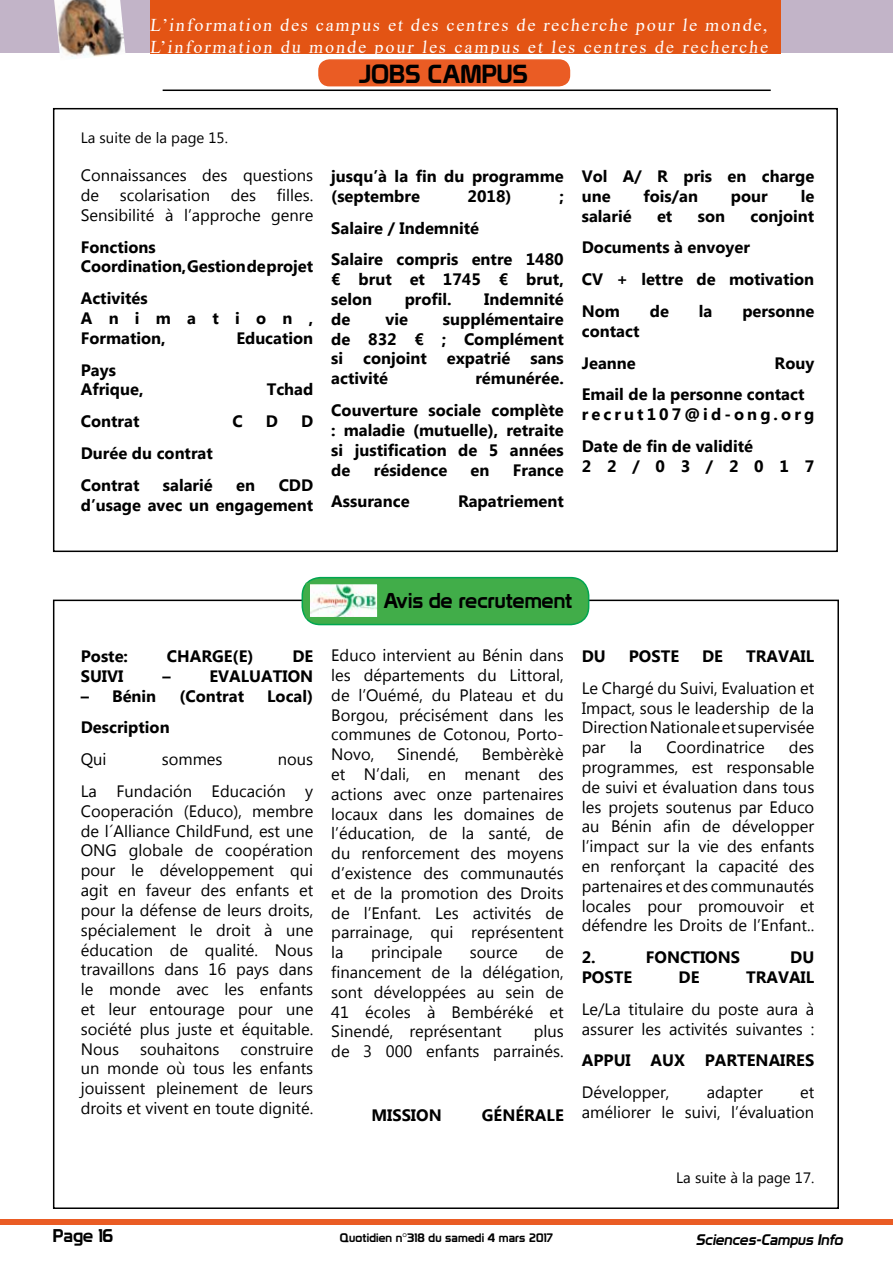
<style>
.page{position:relative;width:893px;height:1263px;background:#fff}
.page>*{position:absolute;margin:0;border:0;box-sizing:border-box;transform-origin:0 0}
.t1{font:25.5px "Prototype";color:#000}
.t2{font:21px "Prototype";color:#000}
.t3{font:18px/21.6px "Times New Roman";letter-spacing:.105em;color:#fff}
.t4{font:18px "Prototype";color:#000}
.t5{font:16.5px/19.8px "Myanmar Text";color:#000;text-align:justify}
.t6{font:700 16.5px/19.8px "Myanmar Text";color:#000}
.t7{font:15px "Myanmar Text";color:#000}
.t8{font:italic 15px "Prototype";color:#000}
.t9{font:12px "Prototype";letter-spacing:.01em;color:#000}
</style>
<div class="page">
<div style="left:1px;top:1219px;width:892px;height:6px;background:#ea5c24"></div>
<div style="left:53px;top:108px;width:785px;height:444px;border:2px solid #000"></div>
<div style="left:0;top:1px;width:893px;height:52px;background:#c2b4c8"></div>
<div style="left:150px;top:0;width:630px;height:53px;background:#e35414"></div>
<img style="left:54px;top:0;width:71px;height:59px">
<hr style="left:163px;top:90px;width:608px;height:1px;background:#000">
<div style="left:319px;top:60px;width:250px;height:26px;background:#ea5c24;border-radius:11px"></div>
<div style="left:318px;top:59px;width:252px;height:27px;border:2px solid #ea5c24;border-radius:11px"></div>
<div style="left:302px;top:578px;width:287px;height:46px;background:#41ad49;border-radius:18px"></div>
<div style="left:302px;top:577px;width:287px;height:48px;border:2px solid #00a651;border-radius:18px"></div>
<svg style="left:310px;top:586px;width:1px;height:29px"></svg>
<img style="left:311px;top:586px;width:65px;height:29px">
<div style="left:306px;top:583px;width:73px;height:35px;border:2px solid #41ad49"></div>
<p class="t3" style="left:150px;top:14px;width:622px">L’information des campus et des centres de recherche pour le monde,<br>L’information du monde pour les campus et les centres de recherche</p>
<h1 class="t1" style="left:359px;top:59px;width:170px">JOBS CAMPUS</h1>
<p class="t7" style="left:81px;top:129px;width:149px">La suite de la page 15.</p>
<p class="t5" style="left:81px;top:166px;width:234px">Connaissances des questions de</p>
<p class="t5" style="left:81px;top:185px;width:234px;text-align:right">filles.<br>Sensibilité à l’approche genre</p>
<p class="t6" style="left:81px;top:237px;width:234px">Fonctions<br>Coordination, Gestion de projet</p>
<p class="t6" style="left:81px;top:289px;width:234px">Activités<br>Animation,<br>Formation,</p>
<p class="t5" style="left:120px;top:185px;width:92px">scolarisation</p>
<p class="t5" style="left:231px;top:185px;width:27px">des</p>
<p class="t6" style="left:236px;top:328px;width:78px">Education</p>
<p class="t6" style="left:81px;top:360px;width:64px">Pays<br>Afrique,</p>
<p class="t6" style="left:267px;top:380px;width:48px">Tchad</p>
<p class="t6" style="left:81px;top:412px;width:60px">Contrat</p>
<p class="t6" style="left:232px;top:412px;width:12px">C</p>
<p class="t6" style="left:266px;top:412px;width:14px">D</p>
<p class="t6" style="left:301px;top:412px;width:14px">D</p>
<p class="t6" style="left:81px;top:437px;width:134px;line-height:31.8px">Durée du contrat<br>Contrat</p>
<p class="t6" style="left:163px;top:475px;width:51px">salarié</p>
<p class="t6" style="left:236px;top:475px;width:20px">en</p>
<p class="t6" style="left:81px;top:475px;width:234px;text-align:right">CDD<br>d’usage avec un engagement</p>
<p class="t6" style="left:331px;top:166px;width:234px">jusqu’à la fin du programme (septembre</p>
<p class="t6" style="left:468px;top:186px;width:46px">2018)</p>
<p class="t6" style="left:559px;top:186px;width:6px">;</p>
<p class="t6" style="left:331px;top:212px;width:234px;line-height:31.8px">Salaire / Indemnité<br>Salaire compris entre 1480</p>
<p class="t6" style="left:331px;top:270px;width:234px">€ brut et 1745 € brut, selon</p>
<p class="t6" style="left:405px;top:289px;width:49px">profil.</p>
<p class="t6" style="left:484px;top:289px;width:81px">Indemnité</p>
<p class="t6" style="left:331px;top:309px;width:234px;text-align:justify;text-indent:112px">supplémentaire de 832 € ; Complément si conjoint expatrié sans activité</p>
<p class="t6" style="left:331px;top:309px;width:21px">de</p>
<p class="t6" style="left:385px;top:309px;width:24px">vie</p>
<p class="t6" style="left:331px;top:363px;width:234px;line-height:31.8px;text-align:right">rémunérée.<br>Couverture sociale complète</p>
<p class="t6" style="left:331px;top:420px;width:234px;text-align:justify">: maladie (mutuelle), retraite si justification de 5 années de</p>
<p class="t6" style="left:374px;top:460px;width:75px">résidence</p>
<p class="t6" style="left:471px;top:460px;width:20px">en</p>
<p class="t6" style="left:513px;top:460px;width:52px">France</p>
<p class="t6" style="left:331px;top:492px;width:80px">Assurance</p>
<p class="t6" style="left:458px;top:492px;width:107px">Rapatriement</p>
<p class="t6" style="left:582px;top:166px;width:234px">Vol A/ R pris en charge une</p>
<p class="t6" style="left:644px;top:186px;width:56px">fois/an</p>
<p class="t6" style="left:731px;top:186px;width:38px">pour</p>
<p class="t6" style="left:801px;top:186px;width:15px">le</p>
<p class="t6" style="left:582px;top:206px;width:51px">salarié</p>
<p class="t6" style="left:657px;top:206px;width:17px">et</p>
<p class="t6" style="left:698px;top:206px;width:29px">son</p>
<p class="t6" style="left:750px;top:206px;width:65px">conjoint</p>
<p class="t6" style="left:582px;top:232px;width:234px;line-height:31.8px">Documents à envoyer<br>CV + lettre de motivation<br>Nom</p>
<p class="t6" style="left:650px;top:301px;width:21px">de</p>
<p class="t6" style="left:699px;top:301px;width:15px">la</p>
<p class="t6" style="left:742px;top:301px;width:73px">personne</p>
<p class="t6" style="left:582px;top:315px;width:59px;line-height:31.8px">contact<br>Jeanne</p>
<p class="t6" style="left:582px;top:347px;width:234px;line-height:31.8px;text-indent:193px">Rouy<br>Email de la personne contact</p>
<p class="t6" style="left:582px;top:399px;width:234px;line-height:31.8px">recrut107@id-ong.org<br>Date de fin de validité</p>
<p class="t6" style="left:582px;top:456px;width:234px">22/03/2017</p>
<p class="t6" style="left:81px;top:646px;width:49px">Poste:</p>
<p class="t6" style="left:167px;top:646px;width:88px">CHARGE(E)</p>
<p class="t6" style="left:292px;top:646px;width:22px">DE</p>
<p class="t6" style="left:81px;top:666px;width:44px">SUIVI</p>
<p class="t6" style="left:162px;top:666px;width:152px">– EVALUATION</p>
<p class="t6" style="left:81px;top:686px;width:77px">– Bénin</p>
<p class="t6" style="left:179px;top:686px;width:66px">(Contrat</p>
<p class="t6" style="left:267px;top:686px;width:48px">Local)</p>
<p class="t6" style="left:81px;top:718px;width:90px">Description</p>
<p class="t5" style="left:81px;top:750px;width:27px">Qui</p>
<p class="t5" style="left:162px;top:750px;width:62px">sommes</p>
<p class="t5" style="left:81px;top:744px;width:234px;line-height:31.8px;text-align:right">nous<br>La Fundación Educación y</p>
<p class="t5" style="left:81px;top:801px;width:234px">Cooperación (Educo), membre de l´Alliance ChildFund, est une ONG globale de coopération pour le développement qui agit en faveur des enfants et pour la défense de leurs droits, spécialement le droit à une éducation de qualité. Nous travaillons dans 16 pays dans le monde avec les enfants et leur entourage pour une société plus juste et équitable.<br>Nous</p>
<p class="t5" style="left:140px;top:1039px;width:81px">souhaitons</p>
<p class="t5" style="left:81px;top:1039px;width:234px;text-indent:160px">construire un monde où tous les enfants jouissent pleinement de leurs droits et vivent en toute dignité.</p>
<p class="t2" style="left:383px;top:587px;width:190px">Avis de recrutement</p>
<p class="t5" style="left:331px;top:645px;width:234px">Educo intervient au Bénin dans les départements du Littoral, de l’Ouémé, du Plateau et du Borgou, précisément dans les communes de Cotonou, Porto-Novo,</p>
<p class="t5" style="left:331px;top:744px;width:234px;text-indent:151px">Bembèrèkè et N’dali, en menant des actions avec onze partenaires locaux dans les domaines de l’éducation, de la santé, de du renforcement des moyens d’existence des communautés et de la promotion des Droits de l’Enfant. Les activités de parrainage, qui représentent la</p>
<p class="t5" style="left:397px;top:744px;width:63px">Sinendé,</p>
<p class="t5" style="left:331px;top:942px;width:234px;text-indent:214px">de financement de la délégation, sont développées au sein de 41 écoles à Bembéréké et Sinendé, représentant</p>
<p class="t5" style="left:371px;top:942px;width:73px">principale</p>
<p class="t5" style="left:470px;top:942px;width:49px">source</p>
<p class="t5" style="left:331px;top:1022px;width:234px;text-align:right">plus<br>de 3 000 enfants parrainés.</p>
<p class="t6" style="left:371px;top:1105px;width:72px">MISSION</p>
<p class="t6" style="left:482px;top:1105px;width:83px">GÉNÉRALE</p>
<p class="t6" style="left:582px;top:646px;width:26px">DU</p>
<p class="t6" style="left:629px;top:646px;width:52px">POSTE</p>
<p class="t6" style="left:702px;top:646px;width:22px">DE</p>
<p class="t6" style="left:746px;top:646px;width:70px">TRAVAIL</p>
<p class="t5" style="left:582px;top:678px;width:234px">Le Chargé du Suivi, Evaluation et Impact, sous le leadership de la Direction Nationale et supervisée par</p>
<p class="t5" style="left:582px;top:738px;width:234px;text-indent:207px">des programmes, est responsable de suivi et évaluation dans tous les projets soutenus par Educo au Bénin afin de développer l’impact sur la vie des enfants en renforçant la capacité des partenaires et des communautés locales pour promouvoir et défendre les Droits de l’Enfant..</p>
<p class="t6" style="left:582px;top:948px;width:15px">2.</p>
<p class="t6" style="left:646px;top:948px;width:96px">FONCTIONS</p>
<p class="t6" style="left:790px;top:948px;width:26px">DU</p>
<p class="t6" style="left:582px;top:967px;width:52px">POSTE</p>
<p class="t6" style="left:679px;top:967px;width:22px">DE</p>
<p class="t6" style="left:746px;top:967px;width:70px">TRAVAIL</p>
<p class="t5" style="left:582px;top:999px;width:234px">Le/La titulaire du poste aura à assurer les activités suivantes :</p>
<p class="t6" style="left:582px;top:1051px;width:234px">APPUI AUX PARTENAIRES</p>
<p class="t5" style="left:582px;top:1083px;width:89px">Développer,</p>
<p class="t5" style="left:707px;top:1083px;width:58px">adapter</p>
<p class="t5" style="left:630px;top:738px;width:14px">la</p>
<p class="t5" style="left:666px;top:738px;width:100px">Coordinatrice</p>
<p class="t5" style="left:582px;top:1083px;width:234px;text-align:right">et<br>améliorer le suivi, l’évaluation</p>
<p class="t7" style="left:676px;top:1169px;width:140px">La suite à la page 17.</p>
<p class="t4" style="left:53px;top:1225px;width:62px">Page 16</p>
<p class="t9" style="left:340px;top:1230px;width:214px">Quotidien n°318 du samedi 4 mars 2017</p>
<p class="t8" style="left:696px;top:1231px;width:152px">Sciences-Campus Info</p>
</div>
